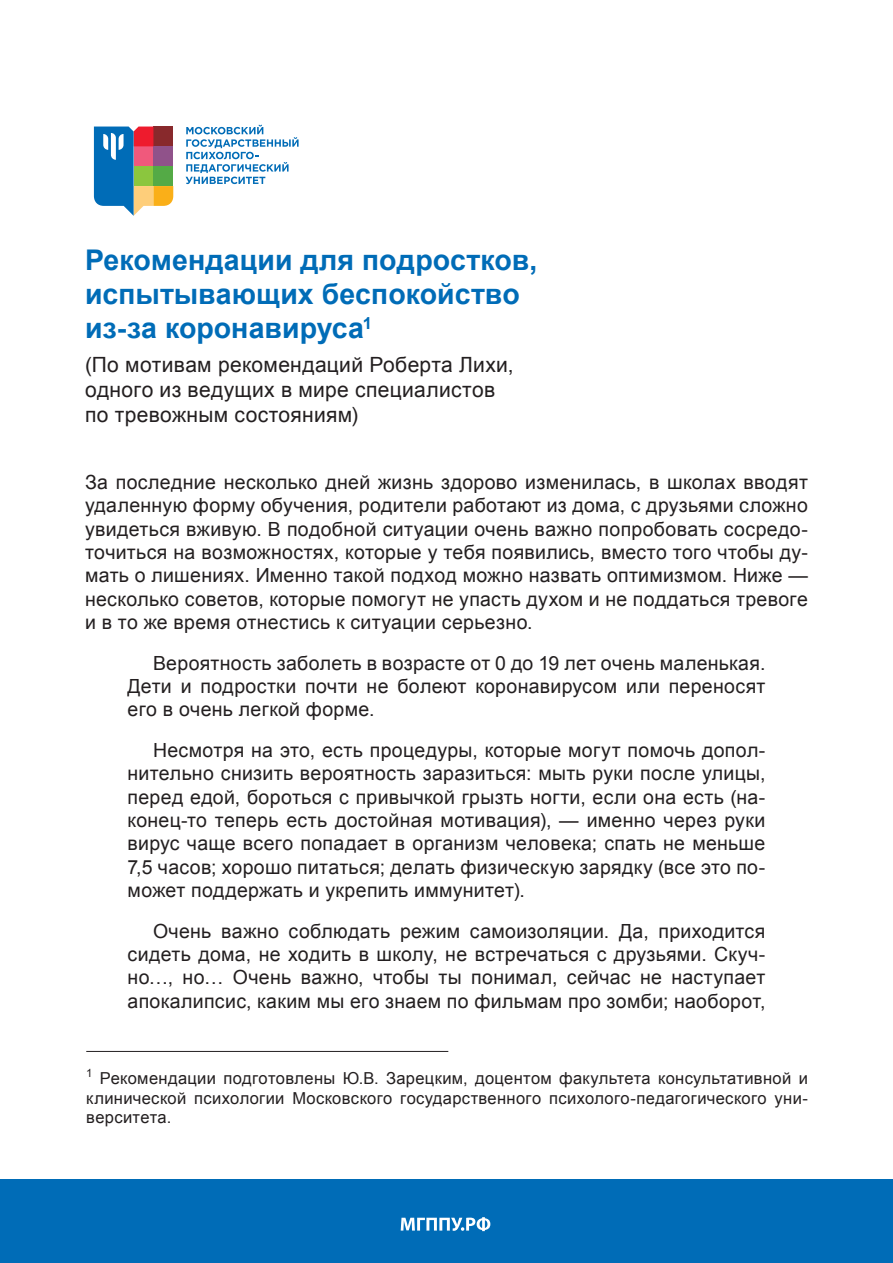
<style>
.page{position:relative;width:893px;height:1263px;background:#fff}
.page>*{position:absolute;margin:0;border:0;box-sizing:border-box;transform-origin:0 0}
.t1{font:700 28.5px/34.2px "Arial";color:#006cb7}
.t2{font:21px/25.2px "Arial";letter-spacing:.015em;color:#231f20}
.t3{font:19.5px/23.4px "Arial";letter-spacing:.015em;color:#231f20;text-align:justify}
.t4{font:16.5px/19.8px "Arial";letter-spacing:.02em;color:#231f20;text-align:justify}
</style>
<div class="page">
<div style="left:0;top:1179px;width:893px;height:84px;background:#006cb7"></div>
<svg style="left:401px;top:1217px;width:89px;height:14px"></svg>
<svg style="left:94px;top:127px;width:79px;height:89px;background:#778994"></svg>
<svg style="left:186px;top:125px;width:113px;height:59px"></svg>
<hr style="left:86px;top:1051px;width:362px;height:1px;background:#231f20">
<h1 class="t1" style="left:85px;top:243px;width:454px">Рекомендации для подростков, испытывающих беспокойство из-за коронавируса<sup>1</sup></h1>
<p class="t2" style="left:85px;top:352px;width:430px">(По мотивам рекомендаций Роберта Лихи, одного из ведущих в мире специалистов по тревожным состояниям)</p>
<p class="t3" style="left:85px;top:470px;width:724px">За последние несколько дней жизнь здорово изменилась, в школах вводят удаленную форму обучения, родители работают из дома, с друзьями сложно увидеться вживую. В подобной ситуации очень важно попробовать сосредо&shy;точиться на возможностях, которые у тебя появились, вместо того чтобы ду&shy;мать о лишениях. Именно такой подход можно назвать оптимизмом. Ниже — несколько советов, которые помогут не упасть духом и не поддаться тревоге и в то же время отнестись к ситуации серьезно.</p>
<p class="t3" style="left:128px;top:651px;width:639px;text-indent:26px">Вероятность заболеть в возрасте от 0 до 19 лет очень маленькая.<br>Дети и подростки почти не болеют коронавирусом или переносят его в очень легкой форме.</p>
<p class="t3" style="left:128px;top:738px;width:639px;text-indent:26px">Несмотря на это, есть процедуры, которые могут помочь допол&shy;нительно снизить вероятность заразиться: мыть руки после улицы, перед едой, бороться с привычкой грызть ногти, если она есть (на&shy;конец-то теперь есть достойная мотивация), — именно через руки вирус чаще всего попадает в организм человека; спать не меньше 7,5 часов; хорошо питаться; делать физическую зарядку (все это по&shy;может поддержать и укрепить иммунитет).</p>
<p class="t3" style="left:128px;top:919px;width:639px;text-indent:26px">Очень важно соблюдать режим самоизоляции. Да, приходится сидеть дома, не ходить в школу, не встречаться с друзьями. Скуч&shy;но…, но… Очень важно, чтобы ты понимал, сейчас не наступает апокалипсис, каким мы его знаем по фильмам про зомби; наоборот,</p>
<p class="t4" style="left:86px;top:1068px;width:723px"><sup>1</sup> Рекомендации подготовлены Ю.В. Зарецким, доцентом факультета консультативной и клинической психологии Московского государственного психолого-педагогического уни&shy;верситета.</p>
</div>
